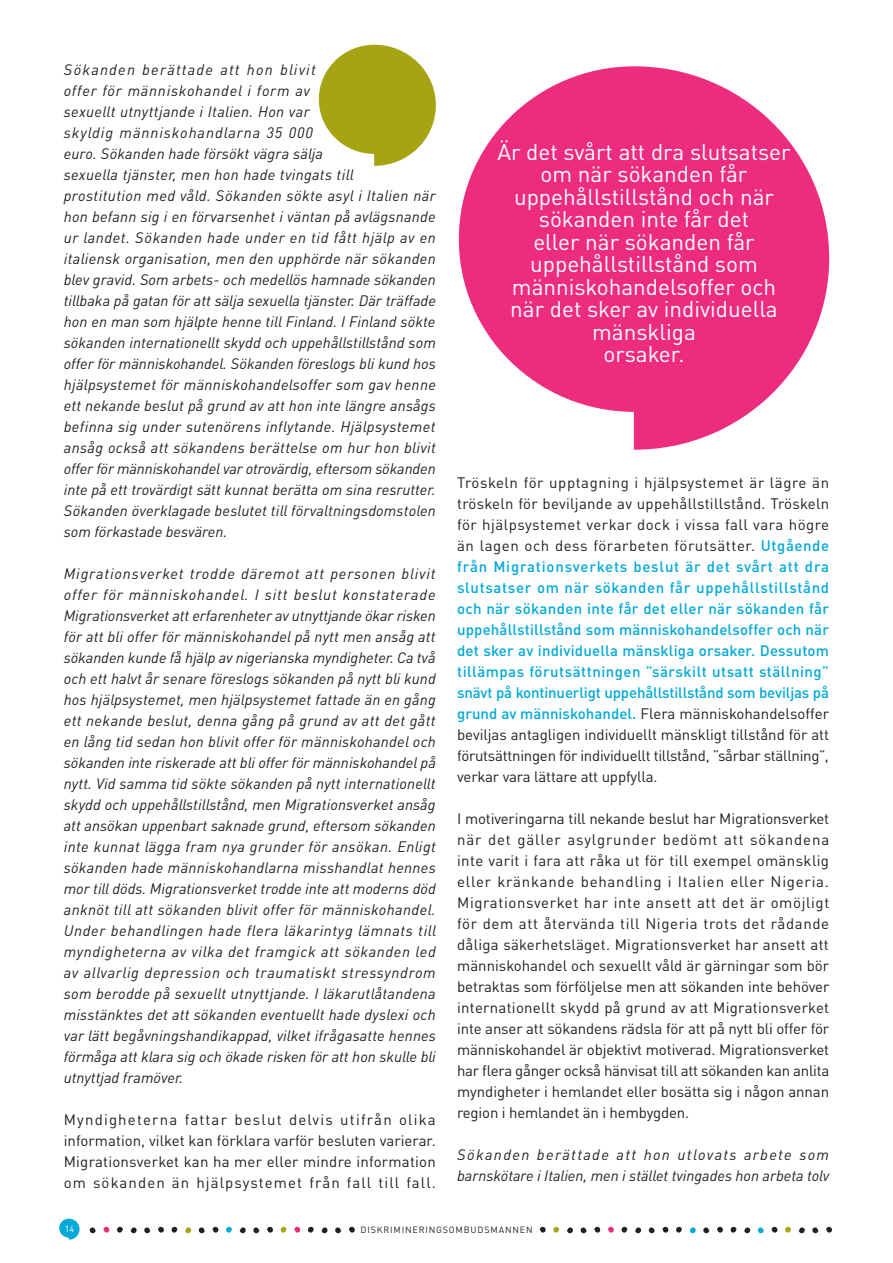
<style>
.page{position:relative;width:893px;height:1263px;background:#fff}
.page>*{position:absolute;margin:0;border:0;box-sizing:border-box;transform-origin:0 0}
.leipis{font:22.5px/22.5px "DINOT";color:#fff;text-align:center}
.leipis-2{font:italic 15px/21px "DINOT";letter-spacing:.01em;color:#231f20}
.leipis-3{font:15px/21px "DINOT";letter-spacing:.005em;color:#231f20;text-align:justify}
.leipis-4{font:500 15px/21px "DINOT";letter-spacing:-.01em;color:#00a9d8;text-align:justify}
.t1{font:9px "DINOT";letter-spacing:.09em;color:#231f20}
.t2{font:9px "DINOT";color:#fff}
.s1{font-weight:400;color:#231f20}
</style>
<div class="page">
<svg style="left:59px;top:1219px;width:21px;height:21px"></svg>
<svg style="left:144px;top:1227px;width:6px;height:6px"></svg>
<svg style="left:199px;top:1227px;width:6px;height:6px"></svg>
<svg style="left:90px;top:1227px;width:6px;height:6px"></svg>
<svg style="left:185px;top:1227px;width:6px;height:6px"></svg>
<svg style="left:240px;top:1227px;width:6px;height:6px"></svg>
<svg style="left:131px;top:1227px;width:6px;height:6px"></svg>
<svg style="left:158px;top:1227px;width:6px;height:5px"></svg>
<svg style="left:212px;top:1227px;width:6px;height:5px"></svg>
<svg style="left:103px;top:1227px;width:6px;height:5px"></svg>
<svg style="left:172px;top:1227px;width:6px;height:5px"></svg>
<svg style="left:226px;top:1227px;width:6px;height:5px"></svg>
<svg style="left:117px;top:1227px;width:6px;height:5px"></svg>
<svg style="left:253px;top:1227px;width:6px;height:6px"></svg>
<svg style="left:267px;top:1227px;width:6px;height:5px"></svg>
<svg style="left:281px;top:1227px;width:6px;height:5px"></svg>
<svg style="left:649px;top:1227px;width:6px;height:6px"></svg>
<svg style="left:635px;top:1227px;width:6px;height:6px"></svg>
<svg style="left:690px;top:1227px;width:6px;height:6px"></svg>
<svg style="left:608px;top:1227px;width:6px;height:5px"></svg>
<svg style="left:662px;top:1227px;width:6px;height:5px"></svg>
<svg style="left:621px;top:1227px;width:6px;height:5px"></svg>
<svg style="left:676px;top:1227px;width:6px;height:5px"></svg>
<svg style="left:812px;top:1227px;width:6px;height:6px"></svg>
<svg style="left:703px;top:1227px;width:6px;height:6px"></svg>
<svg style="left:758px;top:1227px;width:6px;height:6px"></svg>
<svg style="left:744px;top:1227px;width:6px;height:6px"></svg>
<svg style="left:799px;top:1227px;width:6px;height:6px"></svg>
<svg style="left:826px;top:1227px;width:6px;height:5px"></svg>
<svg style="left:717px;top:1227px;width:6px;height:5px"></svg>
<svg style="left:771px;top:1227px;width:6px;height:5px"></svg>
<svg style="left:731px;top:1227px;width:6px;height:5px"></svg>
<svg style="left:785px;top:1227px;width:6px;height:5px"></svg>
<svg style="left:335px;top:1227px;width:6px;height:6px"></svg>
<svg style="left:322px;top:1227px;width:5px;height:6px"></svg>
<svg style="left:294px;top:1227px;width:6px;height:5px"></svg>
<svg style="left:349px;top:1227px;width:6px;height:5px"></svg>
<svg style="left:308px;top:1227px;width:6px;height:5px"></svg>
<svg style="left:581px;top:1227px;width:6px;height:6px"></svg>
<svg style="left:567px;top:1227px;width:6px;height:6px"></svg>
<svg style="left:594px;top:1227px;width:6px;height:5px"></svg>
<svg style="left:540px;top:1227px;width:6px;height:5px"></svg>
<svg style="left:553px;top:1227px;width:6px;height:5px"></svg>
<svg style="left:459px;top:66px;width:370px;height:384px;fill:#ee2c7f"></svg>
<svg style="left:319px;top:45px;width:117px;height:121px"></svg>
<p class="leipis-2" style="left:64px;top:59px;width:374px">Sökanden berättade att hon blivit<br>offer för människohandel i form av<br>sexuellt utnyttjande i Italien. Hon var<br>skyldig människohandlarna 35 000<br>euro. Sökanden hade försökt vägra sälja<br>sexuella tjänster, men hon hade tvingats till<br>prostitution med våld. Sökanden sökte asyl i Italien när hon befann sig i en förvarsenhet i väntan på avlägsnande ur landet. Sökanden hade under en tid fått hjälp av en italiensk organisation, men den upphörde när sökanden blev gravid. Som arbets- och medellös hamnade sökanden tillbaka på gatan för att sälja sexuella tjänster. Där träffade hon en man som hjälpte henne till Finland. I Finland sökte sökanden internationellt skydd och uppehållstillstånd som offer för människohandel. Sökanden föreslogs bli kund hos hjälpsystemet för människohandelsoffer som gav henne ett nekande beslut på grund av att hon inte längre ansågs befinna sig under sutenörens inflytande. Hjälpsystemet ansåg också att sökandens berättelse om hur hon blivit offer för människohandel var otrovärdig, eftersom sökanden inte på ett trovärdigt sätt kunnat berätta om sina resrutter.<br>Sökanden överklagade beslutet till förvaltningsdomstolen som förkastade besvären.</p>
<p class="leipis-2" style="left:64px;top:563px;width:374px;text-align:justify">Migrationsverket trodde däremot att personen blivit offer för människohandel. I sitt beslut konstaterade Migrationsverket att erfarenheter av utnyttjande ökar risken för att bli offer för människohandel på nytt men ansåg att sökanden kunde få hjälp av nigerianska myndigheter. Ca två och ett halvt år senare föreslogs sökanden på nytt bli kund hos hjälpsystemet, men hjälpsystemet fattade än en gång ett nekande beslut, denna gång på grund av att det gått en lång tid sedan hon blivit offer för människohandel och sökanden inte riskerade att bli offer för människohandel på nytt. Vid samma tid sökte sökanden på nytt internationellt skydd och uppehållstillstånd, men Migrationsverket ansåg att ansökan uppenbart saknade grund, eftersom sökanden inte kunnat lägga fram nya grunder för ansökan. Enligt sökanden hade människohandlarna misshandlat hennes mor till döds. Migrationsverket trodde inte att moderns död anknöt till att sökanden blivit offer för människohandel.<br>Under behandlingen hade flera läkarintyg lämnats till myndigheterna av vilka det framgick att sökanden led av allvarlig depression och traumatiskt stressyndrom som berodde på sexuellt utnyttjande. I läkarutlåtandena misstänktes det att sökanden eventuellt hade dyslexi och var lätt begåvningshandikappad, vilket ifrågasatte hennes förmåga att klara sig och ökade risken för att hon skulle bli utnyttjad framöver.</p>
<p class="leipis-3" style="left:64px;top:1109px;width:374px">Myndigheterna fattar beslut delvis utifrån olika information, vilket kan förklara varför besluten varierar.<br>Migrationsverket kan ha mer eller mindre information om sökanden än hjälpsystemet från fall till fall.</p>
<p class="leipis" style="left:497px;top:140px;width:295px">Är det svårt att dra slutsatser om när sökanden får</p>
<p class="leipis" style="left:514px;top:185px;width:261px">uppehållstillstånd och när</p>
<p class="leipis" style="left:510px;top:207px;width:269px">sökanden inte får det<br>eller när sökanden får uppehållstillstånd som människohandelsoffer och när det sker av individuella mänskliga</p>
<p class="leipis" style="left:603px;top:342px;width:83px">orsaker.</p>
<p class="leipis-4" style="left:457px;top:471px;width:374px"><span class="s1">Tröskeln för upptagning i hjälpsystemet är lägre än tröskeln för beviljande av uppehållstillstånd. Tröskeln för hjälpsystemet verkar dock i vissa fall vara högre än lagen och dess förarbeten förutsätter.</span> Utgående från Migrationsverkets beslut är det svårt att dra slutsatser om när sökanden får uppehållstillstånd och när sökanden inte får det eller när sökanden får uppehållstillstånd som människohandelsoffer och när det sker av individuella mänskliga orsaker. Dessutom tillämpas förutsättningen ”särskilt utsatt ställning” snävt på kontinuerligt uppehållstillstånd som beviljas på grund av människohandel. <span class="s1">Flera människohandelsoffer beviljas antagligen individuellt mänskligt tillstånd för att förutsättningen för individuellt tillstånd, ”sårbar ställning”, verkar vara lättare att uppfylla.</span></p>
<p class="leipis-3" style="left:457px;top:808px;width:374px">I motiveringarna till nekande beslut har Migrationsverket när det gäller asylgrunder bedömt att sökandena inte varit i fara att råka ut för till exempel omänsklig eller kränkande behandling i Italien eller Nigeria.<br>Migrationsverket har inte ansett att det är omöjligt för dem att återvända till Nigeria trots det rådande dåliga säkerhetsläget. Migrationsverket har ansett att människohandel och sexuellt våld är gärningar som bör betraktas som förföljelse men att sökanden inte behöver internationellt skydd på grund av att Migrationsverket inte anser att sökandens rädsla för att på nytt bli offer för människohandel är objektivt motiverad. Migrationsverket har flera gånger också hänvisat till att sökanden kan anlita myndigheter i hemlandet eller bosätta sig i någon annan region i hemlandet än i hembygden.</p>
<p class="leipis-2" style="left:457px;top:1144px;width:374px">Sökanden berättade att hon utlovats arbete som barnskötare i Italien, men i stället tvingades hon arbeta tolv</p>
<p class="t2" style="left:65px;top:1222px;width:11px">14</p>
<p class="t1" style="left:361px;top:1224px;width:173px">DISKRIMINERINGSOMBUDSMANNEN</p>
</div>
